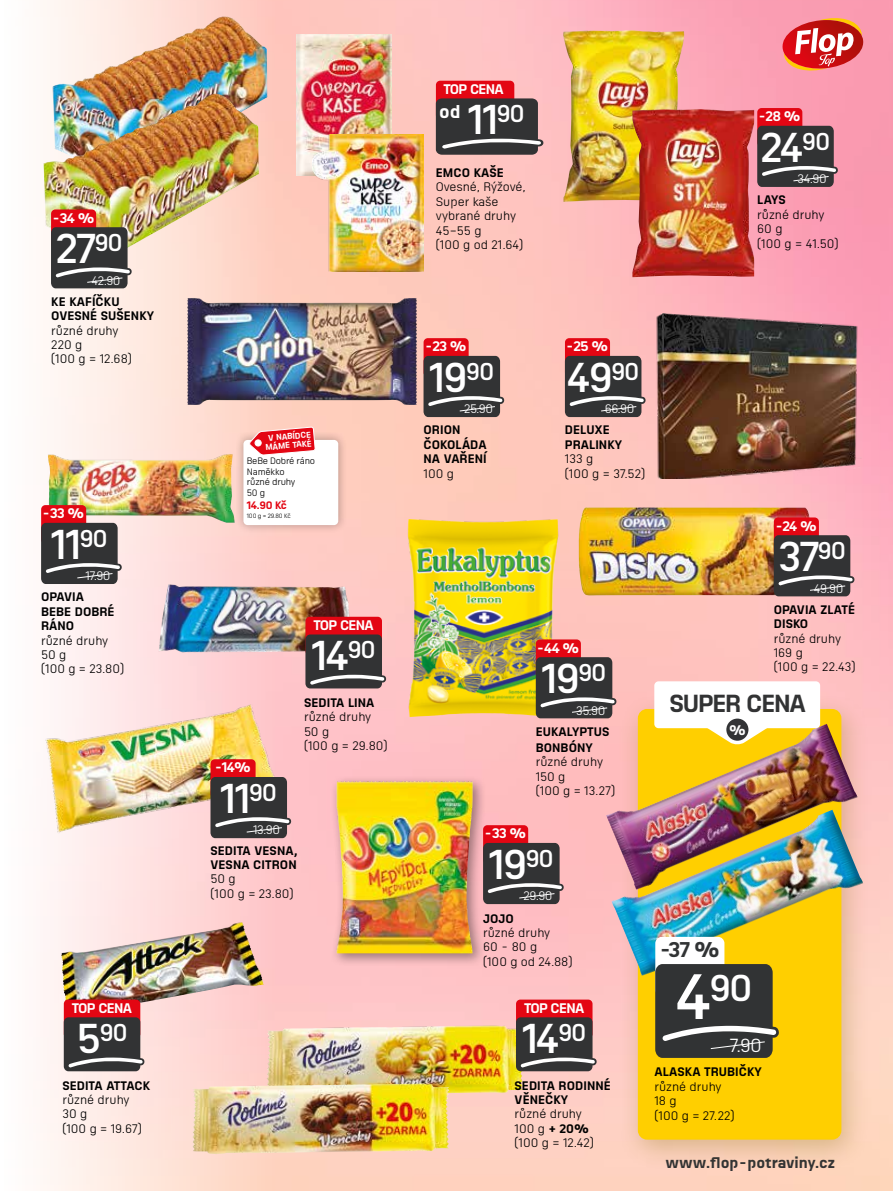
<style>
.page{position:relative;width:893px;height:1191px;background:#fff}
.page>*{position:absolute;margin:0;border:0;box-sizing:border-box;transform-origin:0 0}
.t1{font:600 40.5px "Sizmo Pro";letter-spacing:-.05em;color:#fff}
.t2{font:600 36.3px "Sizmo Pro";color:#fff}
.t3{font:700 24px "Sizmo Pro";letter-spacing:-.05em;color:#323334}
.t4{font:600 23.55px "Sizmo Pro";color:#fff}
.t5{font:700 20.7px "Sizmo Pro";color:#313334}
.t6{font:18.45px "Sizmo Pro";color:#fff}
.t7{font:700 18px "Sizmo Pro";color:#fff}
.t8{font:700 15px "Sizmo Pro";letter-spacing:-.01em;color:#323335}
.t9{font:700 13.5px "Sizmo Pro";letter-spacing:-.05em;color:#fff}
.t10{font:12px/14.4px "Sizmo Pro";color:#000}
.t11{font:700 12px/14.4px "Sizmo Pro";letter-spacing:.005em;color:#000}
.t12{font:12px "Sizmo Pro";letter-spacing:-.04em;color:#fff}
.t13{font:700 10.5px "Sizmo Pro";color:#e30613}
.t14{font:9px/10.8px "Sizmo Pro";letter-spacing:-.025em;color:#000}
.t15{font:700 8.25px/9px "Sizmo Pro";color:#fff;text-align:center}
.t16{font:6px "Sizmo Pro";letter-spacing:-.025em;color:#000}
.s1{font-size:40.5px}
.s2{font-weight:700}
.s3{font-size:62.1px}
</style>
<div class="page">
<img style="left:41px;top:0;width:852px;height:1191px">
<svg style="left:781px;top:15px;width:83px;height:59px;background:#e26a68"></svg>
<img style="left:158px;top:584px;width:197px;height:68px">
<img style="left:406px;top:519px;width:152px;height:198px">
<div style="left:536px;top:639px;width:45px;height:39px;background:#e30613;border-radius:4px"></div>
<svg style="left:536px;top:657px;width:81px;height:61px;background:#4a4747"></svg>
<img style="left:266px;top:1025px;width:257px;height:71px">
<img style="left:192px;top:1083px;width:257px;height:71px">
<img style="left:52px;top:16px;width:215px;height:163px">
<img style="left:44px;top:93px;width:215px;height:163px">
<div style="left:51px;top:209px;width:45px;height:39px;background:#e30613;border-radius:4px"></div>
<svg style="left:51px;top:227px;width:81px;height:61px;background:#494847"></svg>
<img style="left:297px;top:35px;width:95px;height:141px">
<img style="left:313px;top:134px;width:111px;height:138px">
<img style="left:563px;top:30px;width:122px;height:172px">
<img style="left:632px;top:109px;width:122px;height:168px">
<img style="left:650px;top:313px;width:212px;height:166px">
<img style="left:187px;top:298px;width:231px;height:107px">
<div style="left:436px;top:81px;width:78px;height:38px;background:#e30613;border-radius:4px"></div>
<svg style="left:436px;top:98px;width:108px;height:57px;background:#4b4648"></svg>
<div style="left:757px;top:108px;width:45px;height:39px;background:#e30613;border-radius:4px"></div>
<svg style="left:757px;top:126px;width:81px;height:61px;background:#494446"></svg>
<div style="left:330px;top:774px;width:157px;height:193px;background:#000;opacity:.4"></div>
<img style="left:336px;top:780px;width:137px;height:173px">
<div style="left:424px;top:338px;width:45px;height:39px;background:#e30613;border-radius:4px"></div>
<svg style="left:423px;top:356px;width:82px;height:61px;background:#4b4848"></svg>
<div style="left:305px;top:617px;width:77px;height:38px;background:#e30613;border-radius:4px"></div>
<div style="left:305px;top:634px;width:77px;height:54px;background:#323334;border-radius:5px"></div>
<svg style="left:310px;top:672px;width:77px;height:15px"></svg>
<div style="left:565px;top:338px;width:45px;height:39px;background:#e30613;border-radius:4px"></div>
<svg style="left:565px;top:356px;width:81px;height:61px;background:#494647"></svg>
<div style="left:516px;top:999px;width:76px;height:39px;background:#e30613;border-radius:4px"></div>
<div style="left:516px;top:1017px;width:76px;height:54px;background:#323334;border-radius:5px"></div>
<svg style="left:520px;top:1055px;width:77px;height:14px"></svg>
<img style="left:61px;top:922px;width:203px;height:99px">
<div style="left:64px;top:999px;width:76px;height:39px;background:#e30613;border-radius:4px"></div>
<div style="left:64px;top:1017px;width:76px;height:54px;background:#323334;border-radius:5px"></div>
<svg style="left:68px;top:1055px;width:77px;height:14px"></svg>
<img style="left:41px;top:703px;width:233px;height:141px">
<div style="left:211px;top:759px;width:45px;height:39px;background:#e30613;border-radius:4px"></div>
<svg style="left:210px;top:777px;width:82px;height:61px;background:#4b4849"></svg>
<img style="left:578px;top:507px;width:235px;height:89px">
<div style="left:774px;top:517px;width:45px;height:39px;background:#e30613;border-radius:4px"></div>
<svg style="left:774px;top:535px;width:81px;height:61px;background:#4a4648"></svg>
<img style="left:47px;top:454px;width:179px;height:69px">
<div style="left:41px;top:505px;width:45px;height:39px;background:#e30613;border-radius:4px"></div>
<svg style="left:41px;top:523px;width:81px;height:61px;background:#494949"></svg>
<div style="left:234px;top:431px;width:113px;height:103px;background:#000;opacity:.3"></div>
<div style="left:243px;top:440px;width:95px;height:85px;background:#fff;border-radius:4px"></div>
<svg style="left:248px;top:427px;width:68px;height:28px;background:#eb5057"></svg>
<div style="left:618px;top:692px;width:251px;height:478px;background:#836d00;opacity:.3"></div>
<div style="left:639px;top:709px;width:202px;height:429px;background:#ffcf00;border-radius:9px"></div>
<img style="left:606px;top:724px;width:252px;height:165px">
<img style="left:612px;top:809px;width:251px;height:166px">
<div style="left:483px;top:825px;width:45px;height:39px;background:#e30613;border-radius:4px"></div>
<svg style="left:483px;top:843px;width:81px;height:61px;background:#494647"></svg>
<div style="left:655px;top:936px;width:69px;height:60px;background:#fff;border-radius:7px"></div>
<svg style="left:655px;top:964px;width:124px;height:94px;background:#47473d"></svg>
<div style="left:654px;top:681px;width:166px;height:47px;background:#fff;border-radius:4px"></div>
<svg style="left:699px;top:721px;width:77px;height:24px"></svg>
<div style="left:726px;top:718px;width:22px;height:22px;background:#323335;border-radius:50%"></div>
<p class="t9" style="left:52px;top:206px;width:44px">-34 %</p>
<h1 class="t1" style="left:56px;top:214px;width:69px">27<sup>90</sup></h1>
<p class="t12" style="left:92px;top:271px;width:31px">42.90</p>
<p class="t11" style="left:51px;top:293px;width:104px">KE KAFÍČKU<br>OVESNÉ SUŠENKY</p>
<p class="t10" style="left:51px;top:322px;width:82px">různé druhy<br>220 g<br>(100 g = 12.68)</p>
<p class="t9" style="left:42px;top:501px;width:44px">-33 %</p>
<h1 class="t1" style="left:51px;top:510px;width:58px">11<sup>90</sup></h1>
<p class="t12" style="left:86px;top:566px;width:27px">17.90</p>
<p class="t11" style="left:41px;top:588px;width:75px">OPAVIA<br>BEBE DOBRÉ<br>RÁNO</p>
<p class="t10" style="left:41px;top:632px;width:85px">různé druhy<br>50 g<br>(100 g = 23.80)</p>
<p class="t9" style="left:72px;top:996px;width:62px">TOP CENA</p>
<h3 class="t4" style="left:76px;top:1013px;width:53px"><span class="s1">5</span>90</h3>
<p class="t11" style="left:62px;top:1076px;width:89px">SEDITA ATTACK</p>
<p class="t10" style="left:62px;top:1091px;width:81px">různé druhy<br>30 g<br>(100 g = 19.67)</p>
<p class="t15" style="left:264px;top:432px;width:48px;rotate:-5deg">V NABÍDCE<br>MÁME TAKÉ</p>
<p class="t14" style="left:247px;top:454px;width:70px">BeBe Dobré ráno<br>Naměkko<br>různé druhy<br>50 g</p>
<p class="t13" style="left:247px;top:496px;width:42px">14.90 Kč</p>
<p class="t16" style="left:247px;top:511px;width:45px">100 g = 29.80 Kč</p>
<p class="t9" style="left:314px;top:613px;width:62px">TOP CENA</p>
<h1 class="t1" style="left:311px;top:622px;width:66px">14<sup>90</sup></h1>
<p class="t9" style="left:214px;top:755px;width:38px">-14%</p>
<h1 class="t1" style="left:220px;top:764px;width:58px">11<sup>90</sup></h1>
<p class="t12" style="left:253px;top:820px;width:28px">13.90</p>
<p class="t11" style="left:304px;top:693px;width:72px">SEDITA LINA</p>
<p class="t10" style="left:304px;top:708px;width:85px">různé druhy<br>50 g<br>(100 g = 29.80)</p>
<p class="t11" style="left:211px;top:841px;width:88px">SEDITA VESNA,<br>VESNA CITRON</p>
<p class="t10" style="left:210px;top:870px;width:85px">50 g<br>(100 g = 23.80)</p>
<p class="t9" style="left:444px;top:77px;width:62px">TOP CENA</p>
<h3 class="t7" style="left:439px;top:96px;width:23px">od</h3>
<h1 class="t1" style="left:468px;top:86px;width:58px">11<sup>90</sup></h1>
<p class="t11" style="left:436px;top:164px;width:70px">EMCO KAŠE</p>
<p class="t10" style="left:436px;top:179px;width:91px">Ovesné, Rýžové,<br>Super kaše vybrané druhy<br>45–55 g<br>(100 g od 21.64)</p>
<p class="t9" style="left:758px;top:104px;width:44px">-28 %</p>
<h1 class="t1" style="left:761px;top:113px;width:71px">24<sup>90</sup></h1>
<p class="t12" style="left:798px;top:169px;width:31px">34.90</p>
<p class="t11" style="left:757px;top:191px;width:30px">LAYS</p>
<p class="t10" style="left:757px;top:206px;width:83px">různé druhy<br>60 g<br>(100 g = 41.50)</p>
<p class="t9" style="left:425px;top:335px;width:43px">-23 %</p>
<h1 class="t1" style="left:429px;top:343px;width:67px">19<sup>90</sup></h1>
<p class="t12" style="left:464px;top:399px;width:30px">25.90</p>
<p class="t11" style="left:424px;top:421px;width:65px">ORION<br>ČOKOLÁDA<br>NA VAŘENÍ</p>
<p class="t10" style="left:424px;top:465px;width:32px">100 g</p>
<p class="t9" style="left:566px;top:335px;width:44px">-25 %</p>
<h1 class="t1" style="left:567px;top:343px;width:74px">49<sup>90</sup></h1>
<p class="t12" style="left:605px;top:399px;width:31px">66.90</p>
<p class="t11" style="left:565px;top:421px;width:59px">DELUXE<br>PRALINKY</p>
<p class="t10" style="left:565px;top:451px;width:82px">133 g<br>(100 g = 37.52)</p>
<p class="t9" style="left:537px;top:636px;width:44px">-44 %</p>
<h1 class="t1" style="left:542px;top:644px;width:67px">19<sup>90</sup></h1>
<p class="t12" style="left:576px;top:701px;width:31px">35.90</p>
<p class="t11" style="left:536px;top:721px;width:75px;line-height:16.2px">EUKALYPTUS<br>BONBÓNY</p>
<p class="t10" style="left:536px;top:753px;width:81px">různé druhy<br>150 g<br>(100 g = 13.27)</p>
<p class="t9" style="left:484px;top:821px;width:44px">-33 %</p>
<h1 class="t1" style="left:489px;top:830px;width:67px">19<sup>90</sup></h1>
<p class="t12" style="left:523px;top:886px;width:31px">29.90</p>
<p class="t11" style="left:483px;top:909px;width:32px">JOJO</p>
<p class="t10" style="left:483px;top:924px;width:91px">různé druhy<br>60 - 80 g<br>(100 g od 24.88)</p>
<p class="t9" style="left:524px;top:996px;width:62px">TOP CENA</p>
<h1 class="t1" style="left:522px;top:1004px;width:66px">14<sup>90</sup></h1>
<p class="t11" style="left:515px;top:1076px;width:98px">SEDITA RODINNÉ<br>VĚNEČKY</p>
<p class="t10" style="left:515px;top:1105px;width:81px">různé druhy<br>100 g <span class="s2">+ 20% </span>(100 g = 12.42)</p>
<p class="t9" style="left:775px;top:514px;width:43px">-24 %</p>
<h1 class="t1" style="left:778px;top:522px;width:70px">37<sup>90</sup></h1>
<p class="t12" style="left:814px;top:579px;width:31px">49.90</p>
<p class="t11" style="left:774px;top:600px;width:83px">OPAVIA ZLATÉ<br>DISKO</p>
<p class="t10" style="left:774px;top:630px;width:83px">různé druhy<br>169 g<br>(100 g = 22.43)</p>
<h3 class="t3" style="left:669px;top:682px;width:138px">SUPER CENA</h3>
<p class="t9" style="left:729px;top:718px;width:18px">%</p>
<h3 class="t5" style="left:659px;top:931px;width:62px">-37 %</h3>
<h2 class="t2" style="left:675px;top:957px;width:79px"><span class="s3">4</span>90</h2>
<h3 class="t6" style="left:729px;top:1031px;width:34px">7.90</h3>
<p class="t11" style="left:654px;top:1063px;width:109px">ALASKA TRUBIČKY</p>
<p class="t10" style="left:654px;top:1078px;width:82px">různé druhy<br>18 g<br>(100 g = 27.22)</p>
<p class="t8" style="left:665px;top:1149px;width:171px">www.flop-potraviny.cz</p>
</div>
